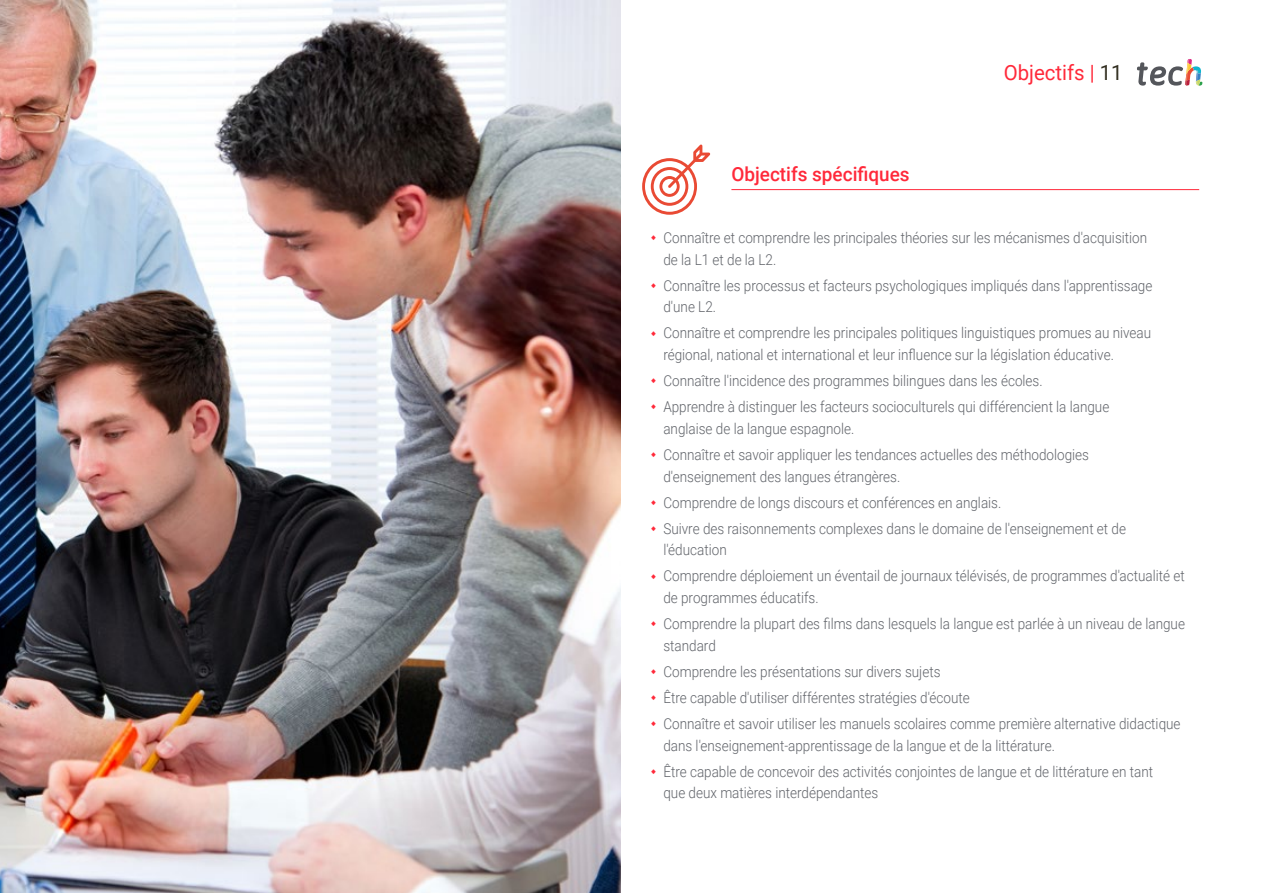
<style>
.page{position:relative;width:1263px;height:893px;background:#fff}
.page>*{position:absolute;margin:0;border:0;box-sizing:border-box;transform-origin:0 0}
.t1{font:21px "Roboto";color:#ff293a}
.t2{font:500 19.5px "Roboto";color:#ff293a}
.t3{font:300 15px/26px "Roboto";color:#61646a;scale:.9 1}
.s1{color:#312e20}
</style>
<div class="page">
<hr style="left:731px;top:189px;width:468px;height:1px;background:#ff293a">
<svg style="left:642px;top:144px;width:68px;height:71px"></svg>
<img style="left:0;top:0;width:621px;height:893px">
<svg style="left:1137px;top:59px;width:65px;height:27px"></svg>
<h2 class="t2" style="left:731px;top:161px;width:180px">Objectifs spécifiques</h2>
<h1 class="t1" style="left:1004px;top:57px;width:120px">Objectifs | <span class="s1">11</span></h1>
<p class="t3" style="left:663px;top:226px;width:539px;line-height:21.8px">Connaître et comprendre les principales théories sur les mécanismes d'acquisition de la L1 et de la L2.</p>
<p class="t3" style="left:663px;top:274px;width:545px;line-height:21.8px">Connaître les processus et facteurs psychologiques impliqués dans l'apprentissage d'une L2.</p>
<p class="t3" style="left:663px;top:322px;width:543px;line-height:21.8px">Connaître et comprendre les principales politiques linguistiques promues au niveau régional, national et international et leur influence sur la législation éducative.</p>
<p class="t3" style="left:663px;top:367px;width:497px">Connaître l'incidence des programmes bilingues dans les écoles.<br>Apprendre à distinguer les facteurs socioculturels qui différencient la langue</p>
<p class="t3" style="left:663px;top:415px;width:474px">anglaise de la langue espagnole.<br>Connaître et savoir appliquer les tendances actuelles des méthodologies</p>
<p class="t3" style="left:663px;top:463px;width:515px">d'enseignement des langues étrangères.<br>Comprendre de longs discours et conférences en anglais.<br>Suivre des raisonnements complexes dans le domaine de l'enseignement et de</p>
<p class="t3" style="left:663px;top:537px;width:581px">l'éducation<br>Comprendre déploiement un éventail de journaux télévisés, de programmes d'actualité et</p>
<p class="t3" style="left:663px;top:584px;width:581px">de programmes éducatifs.<br>Comprendre la plupart des films dans lesquels la langue est parlée à un niveau de langue</p>
<p class="t3" style="left:663px;top:632px;width:576px">standard<br>Comprendre les présentations sur divers sujets<br>Être capable d'utiliser différentes stratégies d'écoute<br>Connaître et savoir utiliser les manuels scolaires comme première alternative didactique</p>
<p class="t3" style="left:663px;top:732px;width:546px">dans l'enseignement-apprentissage de la langue et de la littérature.<br>Être capable de concevoir des activités conjointes de langue et de littérature en tant</p>
<p class="t3" style="left:663px;top:780px;width:240px">que deux matières interdépendantes</p>
</div>
